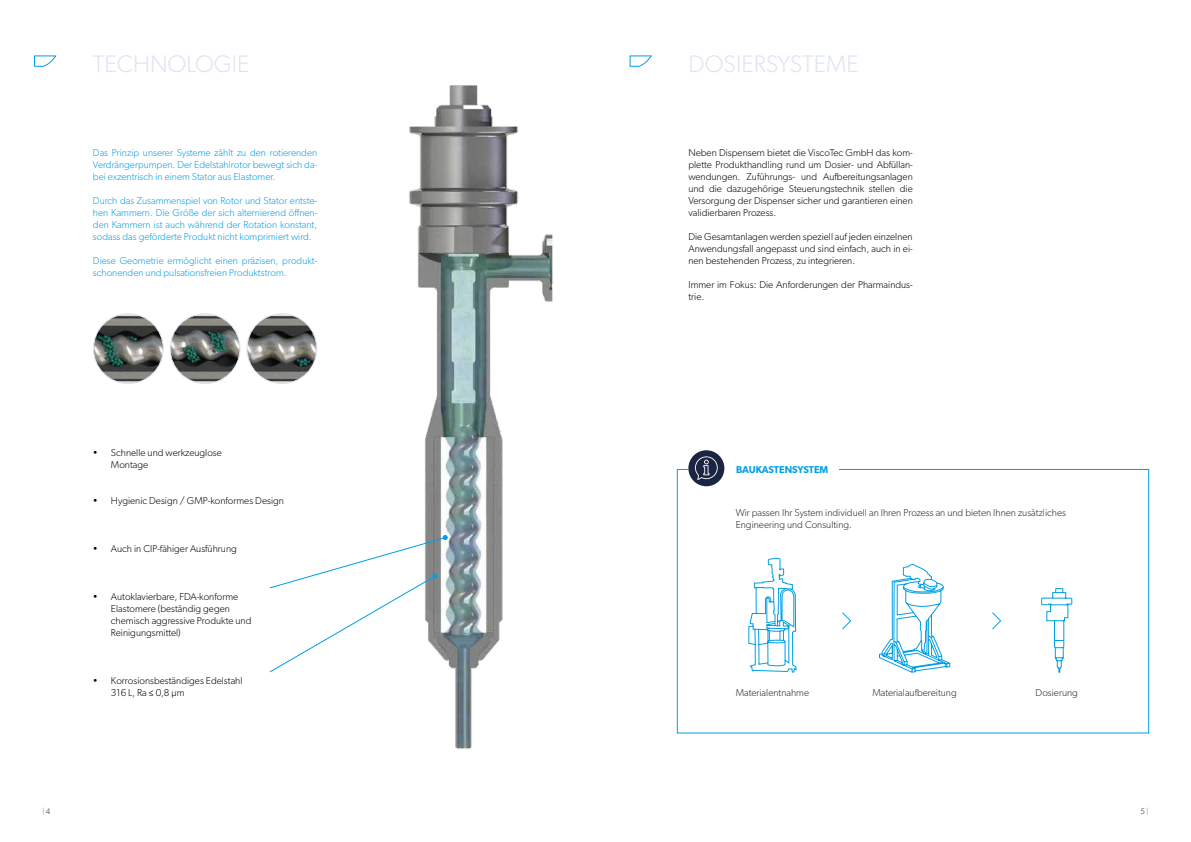
<style>
.page{position:relative;width:1191px;height:842px;background:#fff}
.page>*{position:absolute;margin:0;border:0;box-sizing:border-box;transform-origin:0 0}
.t1{font:300 24px "Gibson";color:#dde4f0}
.t2{font:300 10px/12px "Gibson";color:#000}
.t3{font:300 10px/12px "Gibson";color:#009fe3;text-align:justify}
.t4{font:300 10px/12px "Gibson";color:#282827}
.t5{font:600 10px "Gibson";letter-spacing:-.005em;color:#009fe3}
.t6{font:300 8px "Gibson";color:#009fe3}
.t7{font:300 8px "Gibson";color:#1b2543}
.s1{font-family:"Calibri"}
.s2{color:#1b2543}
.s3{color:#009fe3}
</style>
<div class="page">
<img style="left:409px;top:85px;width:144px;height:664px">
<svg style="left:34px;top:55px;width:23px;height:12px"></svg>
<img style="left:247px;top:314px;width:70px;height:70px;border-radius:35px">
<div style="left:246px;top:313px;width:71px;height:71px;border:1px solid #dde4f0;border-radius:50%"></div>
<img style="left:170px;top:314px;width:70px;height:70px;border-radius:35px">
<div style="left:170px;top:313px;width:70px;height:71px;border:1px solid #dde4f0;border-radius:50%"></div>
<img style="left:93px;top:314px;width:70px;height:70px;border-radius:35px">
<div style="left:93px;top:313px;width:71px;height:71px;border:1px solid #dde4f0;border-radius:50%"></div>
<svg style="left:269px;top:535px;width:179px;height:138px"></svg>
<svg style="left:629px;top:55px;width:23px;height:12px"></svg>
<div style="left:677px;top:469px;width:472px;height:264px;border:1px solid #009fe3"></div>
<div style="left:717px;top:456px;width:122px;height:36px;background:#fff"></div>
<svg style="left:748px;top:557px;width:49px;height:116px"></svg>
<svg style="left:1041px;top:588px;width:31px;height:85px"></svg>
<svg style="left:879px;top:564px;width:71px;height:109px"></svg>
<svg style="left:842px;top:612px;width:9px;height:17px"></svg>
<svg style="left:992px;top:612px;width:9px;height:17px"></svg>
<svg style="left:688px;top:450px;width:36px;height:36px"></svg>
<h1 class="t1" style="left:93px;top:49px;width:158px">TECHNOLOGIE</h1>
<p class="t3" style="left:93px;top:146px;width:226px">Das Prinzip unserer Systeme zählt zu den rotierenden Verdrängerpumpen. Der Edelstahlrotor bewegt sich da&shy;bei exzentrisch in einem Stator aus Elastomer.</p>
<p class="t3" style="left:93px;top:194px;width:226px">Durch das Zusammenspiel von Rotor und Stator entste&shy;hen Kammern. Die Größe der sich alternierend öffnen&shy;den Kammern ist auch während der Rotation konstant, sodass das geförderte Produkt nicht komprimiert wird.</p>
<p class="t3" style="left:93px;top:254px;width:226px">Diese Geometrie ermöglicht einen präzisen, produkt&shy;schonenden und pulsationsfreien Produktstrom.</p>
<p class="t2" style="left:111px;top:446px;width:112px;text-indent:-18px">• Schnelle und werkzeuglose<br>Montage</p>
<p class="t2" style="left:93px;top:494px;width:193px">• Hygienic Design / GMP-konformes Design</p>
<p class="t2" style="left:93px;top:542px;width:145px">• Auch in CIP-fähiger Ausführung</p>
<p class="t2" style="left:111px;top:590px;width:142px;text-indent:-18px">• Autoklavierbare, FDA-konforme<br>Elastomere (beständig gegen chemisch aggressive Produkte und<br>Reinigungsmittel)</p>
<p class="t2" style="left:111px;top:674px;width:133px;text-indent:-18px">• Korrosionsbeständiges Edelstahl<br>316 L, Ra <span class="s1">≤</span> 0,8 µm</p>
<h1 class="t1" style="left:688px;top:49px;width:172px">DOSIERSYSTEME</h1>
<p class="t2" style="left:688px;top:146px;width:226px;text-align:justify">Neben Dispensern bietet die ViscoTec GmbH das kom&shy;plette Produkthandling rund um Dosier- und Abfüllan&shy;wendungen. Zuführungs- und Aufbereitungsanlagen und die dazugehörige Steuerungstechnik stellen die Versorgung der Dispenser sicher und garantieren einen validierbaren Prozess.</p>
<p class="t2" style="left:688px;top:230px;width:226px;text-align:justify">Die Gesamtanlagen werden speziell auf jeden einzelnen Anwendungsfall angepasst und sind einfach, auch in ei&shy;nen bestehenden Prozess, zu integrieren.</p>
<p class="t2" style="left:688px;top:278px;width:226px">Immer im Fokus: Die Anforderungen der Pharmaindus&shy;trie.</p>
<p class="t5" style="left:736px;top:463px;width:94px">BAUKASTENSYSTEM</p>
<p class="t4" style="left:735px;top:506px;width:332px">Wir passen Ihr System individuell an Ihren Prozess an und bieten Ihnen zusätzliches<br>Engineering und Consulting.</p>
<p class="t4" style="left:735px;top:686px;width:75px">Materialentnahme</p>
<p class="t4" style="left:872px;top:686px;width:86px">Materialaufbereitung</p>
<p class="t4" style="left:1035px;top:686px;width:44px">Dosierung</p>
<p class="t6" style="left:42px;top:807px;width:10px">| <span class="s2">4</span></p>
<p class="t7" style="left:1140px;top:807px;width:10px">5 <span class="s3">|</span></p>
</div>
